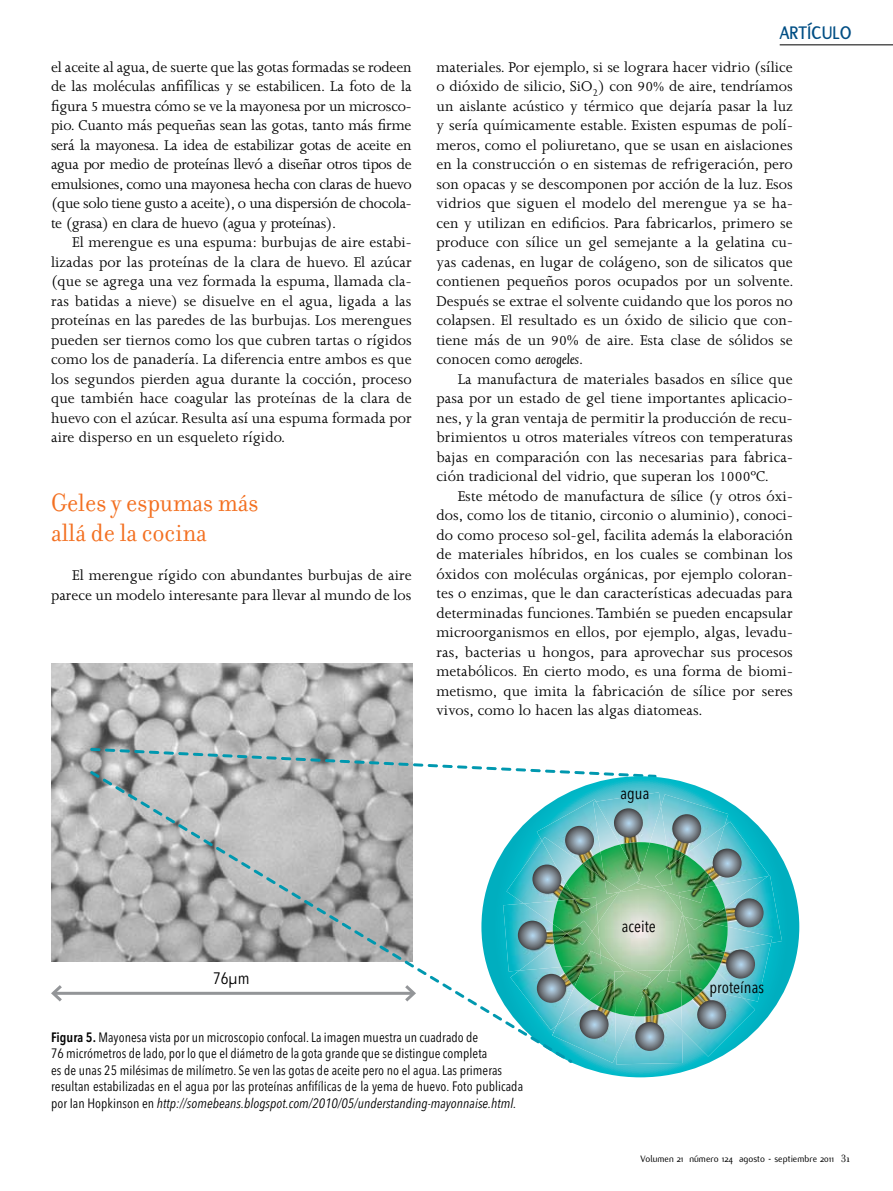
<style>
.page{position:relative;width:893px;height:1191px;background:#fff}
.page>*{position:absolute;margin:0;border:0;box-sizing:border-box;transform-origin:0 0}
.t1{font:27px/30px "Filosofia";color:#f37021;scale:.95 1}
.t2{font:700 19.5px "Flux";letter-spacing:.01em;color:#004e84;scale:.95 1}
.t3{font:condensed 16.5px "Avenir Next LT Pro";letter-spacing:.005em;color:#000}
.t4{font:16.2px/19.5px "Joanna";letter-spacing:.005em;color:#000;text-align:justify}
.t5{font:condensed 13.5px/16.5px "Avenir Next LT Pro";letter-spacing:.005em;color:#000}
.t6{font:10.2px "Flux";color:#000}
.s1{font-size:15px}
.s2{font-style:italic}
.s3{font-weight:600}
.s4{font-family:"Filosofia";font-size:11.25px}
</style>
<div class="page">
<hr style="left:780px;top:45px;width:113px;height:1px;background:#000">
<img style="left:51px;top:663px;width:362px;height:298px">
<svg style="left:90px;top:748px;width:567px;height:28px"></svg>
<svg style="left:572px;top:776px;width:227px;height:301px"></svg>
<img style="left:616px;top:1016px;width:67px;height:48px">
<img style="left:596px;top:792px;width:65px;height:50px">
<img style="left:716px;top:821px;width:53px;height:55px">
<img style="left:725px;top:951px;width:46px;height:50px">
<img style="left:572px;top:1013px;width:44px;height:50px">
<img style="left:615px;top:1016px;width:19px;height:39px">
<img style="left:572px;top:986px;width:17px;height:39px">
<img style="left:572px;top:799px;width:28px;height:52px">
<img style="left:572px;top:852px;width:11px;height:11px">
<img style="left:593px;top:801px;width:27px;height:50px">
<img style="left:661px;top:794px;width:67px;height:54px">
<img style="left:650px;top:806px;width:17px;height:36px">
<img style="left:685px;top:825px;width:40px;height:50px">
<img style="left:728px;top:875px;width:54px;height:68px">
<img style="left:716px;top:876px;width:52px;height:31px">
<img style="left:728px;top:926px;width:44px;height:25px">
<img style="left:681px;top:989px;width:74px;height:67px">
<img style="left:665px;top:1006px;width:17px;height:24px">
<img style="left:704px;top:971px;width:40px;height:27px">
<svg style="left:90px;top:771px;width:482px;height:292px"></svg>
<img style="left:599px;top:892px;width:80px;height:78px">
<img style="left:635px;top:970px;width:30px;height:46px">
<img style="left:561px;top:940px;width:55px;height:46px">
<img style="left:558px;top:883px;width:62px;height:40px">
<img style="left:620px;top:842px;width:31px;height:50px">
<img style="left:667px;top:875px;width:49px;height:39px">
<img style="left:671px;top:916px;width:54px;height:55px">
<img style="left:589px;top:962px;width:46px;height:51px">
<img style="left:614px;top:971px;width:37px;height:45px">
<img style="left:574px;top:955px;width:49px;height:45px">
<svg style="left:614px;top:971px;width:10px;height:10px"></svg>
<img style="left:553px;top:923px;width:46px;height:20px">
<img style="left:554px;top:931px;width:47px;height:36px">
<img style="left:553px;top:899px;width:45px;height:34px">
<img style="left:567px;top:920px;width:25px;height:24px">
<img style="left:584px;top:950px;width:17px;height:15px">
<img style="left:583px;top:851px;width:17px;height:12px">
<img style="left:566px;top:863px;width:53px;height:42px">
<img style="left:600px;top:844px;width:39px;height:47px">
<img style="left:605px;top:879px;width:16px;height:15px">
<img style="left:575px;top:897px;width:21px;height:16px">
<img style="left:651px;top:846px;width:34px;height:46px">
<img style="left:637px;top:842px;width:33px;height:45px">
<img style="left:662px;top:854px;width:47px;height:42px">
<img style="left:655px;top:865px;width:17px;height:21px">
<img style="left:725px;top:907px;width:3px;height:9px">
<img style="left:679px;top:885px;width:46px;height:36px">
<img style="left:683px;top:916px;width:45px;height:39px">
<img style="left:685px;top:917px;width:21px;height:13px">
<img style="left:679px;top:887px;width:26px;height:15px">
<img style="left:663px;top:961px;width:41px;height:45px">
<img style="left:644px;top:970px;width:37px;height:43px">
<img style="left:669px;top:945px;width:48px;height:44px">
<img style="left:667px;top:970px;width:14px;height:14px">
<svg style="left:642px;top:985px;width:6px;height:7px"></svg>
<img style="left:688px;top:943px;width:13px;height:14px">
<svg style="left:696px;top:1000px;width:31px;height:30px"></svg>
<svg style="left:726px;top:949px;width:29px;height:29px"></svg>
<svg style="left:735px;top:898px;width:28px;height:29px"></svg>
<svg style="left:713px;top:848px;width:29px;height:29px"></svg>
<svg style="left:671px;top:814px;width:31px;height:30px"></svg>
<svg style="left:613px;top:808px;width:31px;height:30px"></svg>
<svg style="left:565px;top:826px;width:29px;height:28px"></svg>
<svg style="left:532px;top:864px;width:29px;height:29px"></svg>
<svg style="left:537px;top:973px;width:29px;height:29px"></svg>
<svg style="left:518px;top:920px;width:29px;height:29px"></svg>
<svg style="left:580px;top:1009px;width:28px;height:29px"></svg>
<svg style="left:635px;top:1022px;width:29px;height:29px"></svg>
<hr style="left:53px;top:991px;width:361px;height:3px;background:#939598">
<svg style="left:51px;top:985px;width:14px;height:17px"></svg>
<svg style="left:402px;top:982px;width:16px;height:22px"></svg>
<p class="t4" style="left:51px;top:57px;width:362px">el aceite al agua, de suerte que las gotas formadas se rodeen de las moléculas anfifílicas y se estabilicen. La foto de la figura <span class="s1">5</span> muestra cómo se ve la mayonesa por un microsco&shy;pio. Cuanto más pequeñas sean las gotas, tanto más firme será la mayonesa. La idea de estabilizar gotas de aceite en agua por medio de proteínas llevó a diseñar otros tipos de emulsiones, como una mayonesa hecha con claras de huevo (que solo tiene gusto a aceite), o una dispersión de chocola&shy;te (grasa) en clara de huevo (agua y proteínas).</p>
<p class="t4" style="left:51px;top:233px;width:362px;text-indent:21px">El merengue es una espuma: burbujas de aire estabi&shy;lizadas por las proteínas de la clara de huevo. El azúcar (que se agrega una vez formada la espuma, llamada cla&shy;ras batidas a nieve) se disuelve en el agua, ligada a las proteínas en las paredes de las burbujas. Los merengues pueden ser tiernos como los que cubren tartas o rígidos como los de panadería. La diferencia entre ambos es que los segundos pierden agua durante la cocción, proceso que también hace coagular las proteínas de la clara de huevo con el azúcar. Resulta así una espuma formada por aire disperso en un esqueleto rígido.</p>
<h1 class="t1" style="left:51px;top:488px;width:220px">Geles y espumas más allá de la cocina</h1>
<p class="t4" style="left:51px;top:566px;width:362px;text-align:right">El merengue rígido con abundantes burbujas de aire parece un modelo interesante para llevar al mundo de los</p>
<p class="t2" style="left:780px;top:22px;width:77px">ARTÍCULO</p>
<p class="t4" style="left:436px;top:57px;width:358px">materiales. Por ejemplo, si se lograra hacer vidrio (sílice o dióxido de silicio, SiO<sub>2</sub>) con <span class="s1">90%</span> de aire, tendríamos un aislante acústico y térmico que dejaría pasar la luz y sería químicamente estable. Existen espumas de polí&shy;meros, como el poliuretano, que se usan en aislaciones en la construcción o en sistemas de refrigeración, pero son opacas y se descomponen por acción de la luz. Esos vidrios que siguen el modelo del merengue ya se ha&shy;cen y utilizan en edificios. Para fabricarlos, primero se produce con sílice un gel semejante a la gelatina cu&shy;yas cadenas, en lugar de colágeno, son de silicatos que contienen pequeños poros ocupados por un solvente.<br>Después se extrae el solvente cuidando que los poros no colapsen. El resultado es un óxido de silicio que con&shy;tiene más de un <span class="s1">90</span>% de aire. Esta clase de sólidos se conocen como <span class="s2">aerogeles</span>.</p>
<p class="t4" style="left:436px;top:369px;width:358px;text-indent:21px">La manufactura de materiales basados en sílice que pasa por un estado de gel tiene importantes aplicacio&shy;nes, y la gran ventaja de permitir la producción de recu&shy;brimientos u otros materiales vítreos con temperaturas bajas en comparación con las necesarias para fabrica&shy;ción tradicional del vidrio, que superan los <span class="s1">1000</span>ºC.</p>
<p class="t4" style="left:436px;top:486px;width:358px;text-indent:21px">Este método de manufactura de sílice (y otros óxi&shy;dos, como los de titanio, circonio o aluminio), conoci&shy;do como proceso sol-gel, facilita además la elaboración de materiales híbridos, en los cuales se combinan los óxidos con moléculas orgánicas, por ejemplo coloran&shy;tes o enzimas, que le dan características adecuadas para determinadas funciones. También se pueden encapsular microorganismos en ellos, por ejemplo, algas, levadu&shy;ras, bacterias u hongos, para aprovechar sus procesos metabólicos. En cierto modo, es una forma de biomi&shy;metismo, que imita la fabricación de sílice por seres vivos, como lo hacen las algas diatomeas.</p>
<p class="t3" style="left:620px;top:783px;width:30px">agua</p>
<p class="t3" style="left:213px;top:968px;width:38px">76µm</p>
<p class="t3" style="left:622px;top:916px;width:36px">aceite</p>
<p class="t3" style="left:709px;top:977px;width:56px">proteínas</p>
<p class="t5" style="left:51px;top:1028px;width:474px"><span class="s3">Figura 5.</span> Mayonesa vista por un microscopio confocal. La imagen muestra un cuadrado de<br>76 micrómetros de lado, por lo que el diámetro de la gota grande que se distingue completa<br>es de unas 25 milésimas de milímetro. Se ven las gotas de aceite pero no el agua. Las primeras resultan estabilizadas en el agua por las proteínas anfifílicas de la yema de huevo. Foto publicada por Ian Hopkinson en <span class="s2">http://somebeans.blogspot.com/2010/05/understanding-mayonnaise.html.</span></p>
<p class="t6" style="left:640px;top:1153px;width:212px">Volumen 21 número 124 agosto - septiembre 2011 <span class="s4">31</span></p>
</div>
